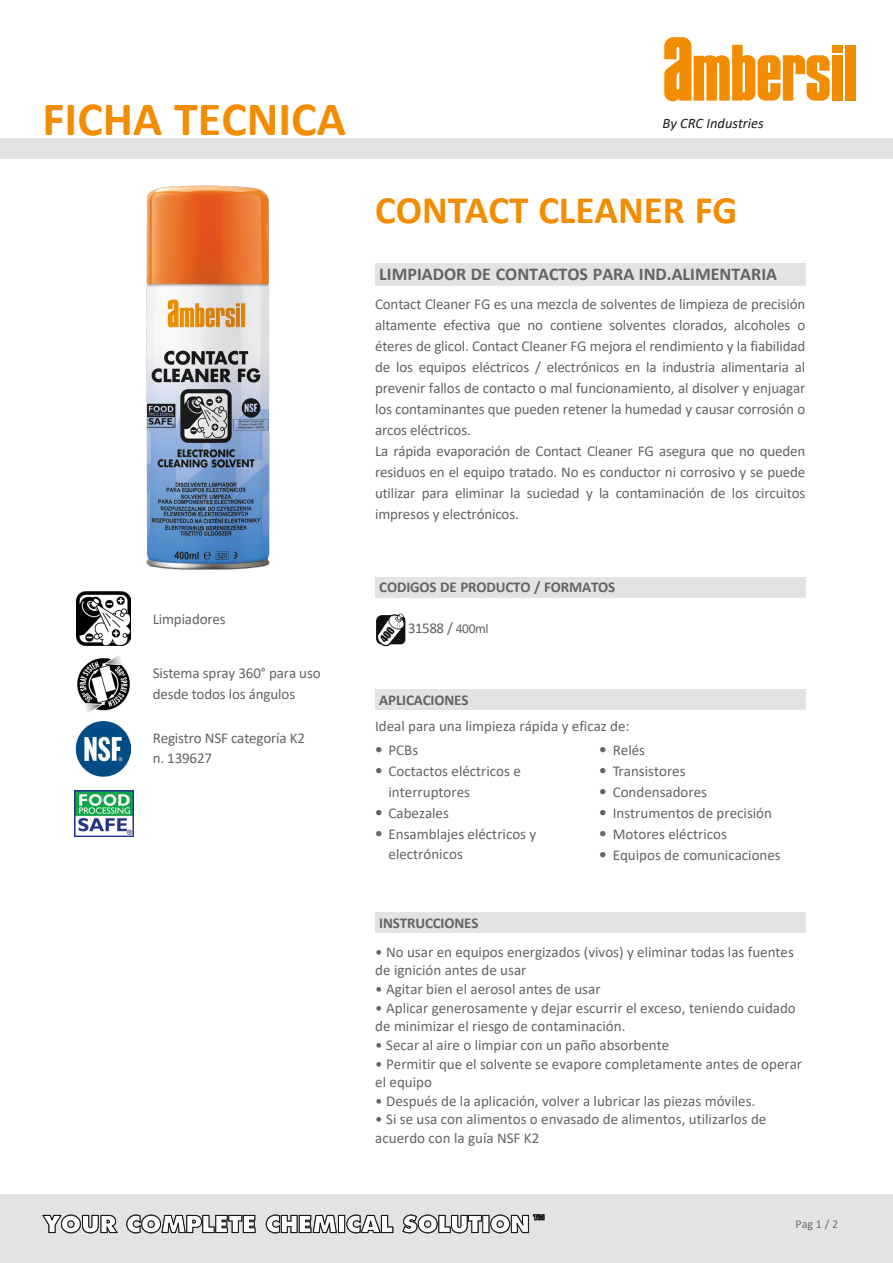
<style>
.page{position:relative;width:893px;height:1263px;background:#fff}
.page>*{position:absolute;margin:0;border:0;box-sizing:border-box;transform-origin:0 0}
.t1{font:700 48px "Calibri";color:#f28c00}
.t2{font:700 39px "Calibri";color:#f28c00}
.t3{font:700 18px "Calibri";color:#646363}
.t4{font:15px/21px "Calibri";letter-spacing:-.01em;color:#646363}
.t5{font:700 15px "Calibri";letter-spacing:-.01em;color:#646363}
.t6{font:italic 14.55px "Calibri";color:#1c1d1b}
.t7{font:12px "Calibri";color:#706f6f}
.s1{font-size:13.5px}
.s2{font-family:"Helvetica Neue LT Std"}
</style>
<div class="page">
<div style="left:375px;top:263px;width:430px;height:23px;background:#e3e3e3"></div>
<div style="left:375px;top:689px;width:430px;height:21px;background:#e3e3e3"></div>
<img style="left:146px;top:185px;width:124px;height:384px">
<div style="left:0;top:1195px;width:893px;height:68px;background:#e3e3e3"></div>
<svg style="left:42px;top:1214px;width:76px;height:19px"></svg>
<svg style="left:126px;top:1214px;width:419px;height:19px"></svg>
<div style="left:375px;top:912px;width:430px;height:21px;background:#e3e3e3"></div>
<div style="left:375px;top:577px;width:430px;height:21px;background:#e3e3e3"></div>
<img style="left:76px;top:721px;width:55px;height:55px">
<img style="left:77px;top:655px;width:53px;height:58px">
<img style="left:77px;top:592px;width:54px;height:54px">
<img style="left:74px;top:790px;width:60px;height:46px">
<div style="left:0;top:138px;width:893px;height:21px;background:#e3e3e3"></div>
<img style="left:376px;top:613px;width:30px;height:34px">
<div style="left:845px;top:45px;width:10px;height:56px;background:#f28c00"></div>
<div style="left:832px;top:45px;width:10px;height:7px;background:#f28c00"></div>
<div style="left:832px;top:55px;width:10px;height:46px;background:#f28c00"></div>
<svg style="left:664px;top:37px;width:166px;height:64px"></svg>
<h1 class="t1" style="left:43px;top:85px;width:305px">FICHA TECNICA</h1>
<p class="t4" style="left:153px;top:608px;width:75px">Limpiadores</p>
<p class="t4" style="left:153px;top:662px;width:169px">Sistema spray 360° para uso desde todos los ángulos</p>
<p class="t4" style="left:153px;top:727px;width:154px;line-height:20.1px">Registro NSF categoría K2 n. 139627</p>
<p class="t6" style="left:663px;top:114px;width:103px">By CRC Industries</p>
<h2 class="t2" style="left:375px;top:183px;width:364px">CONTACT CLEANER FG</h2>
<p class="t3" style="left:379px;top:262px;width:399px">LIMPIADOR DE CONTACTOS PARA IND.ALIMENTARIA</p>
<p class="t4" style="left:375px;top:293px;width:432px">Contact Cleaner FG es una mezcla de solventes de limpieza de precisión altamente efectiva que no contiene solventes clorados, alcoholes o éteres de glicol. Contact Cleaner FG mejora el rendimiento y la fiabilidad de los equipos eléctricos / electrónicos en la industria alimentaria al prevenir fallos de contacto o mal funcionamiento, al disolver y enjuagar los contaminantes que pueden retener la humedad y causar corrosión o arcos eléctricos.<br>La rápida evaporación de Contact Cleaner FG asegura que no queden residuos en el equipo tratado. No es conductor ni corrosivo y se puede utilizar para eliminar la suciedad y la contaminación de los circuitos impresos y electrónicos.</p>
<p class="t5" style="left:379px;top:577px;width:238px">CODIGOS DE PRODUCTO / FORMATOS</p>
<p class="t4" style="left:408px;top:617px;width:82px">31588 / <span class="s1">400ml</span></p>
<p class="t5" style="left:379px;top:689px;width:91px">APLICACIONES</p>
<p class="t4" style="left:375px;top:715px;width:256px">Ideal para una limpieza rápida y eficaz de:</p>
<p class="t4" style="left:375px;top:739px;width:45px"><span class="s2">•</span> PCBs</p>
<p class="t4" style="left:389px;top:761px;width:134px;line-height:20.1px;text-indent:-14px"><span class="s2">•</span> Coctactos eléctricos e interruptores</p>
<p class="t4" style="left:375px;top:802px;width:75px"><span class="s2">•</span> Cabezales</p>
<p class="t4" style="left:389px;top:823px;width:149px;line-height:20.1px;text-indent:-14px"><span class="s2">•</span> Ensamblajes eléctricos y electrónicos</p>
<p class="t5" style="left:379px;top:912px;width:101px">INSTRUCCIONES</p>
<p class="t4" style="left:599px;top:739px;width:47px"><span class="s2">•</span> Relés</p>
<p class="t4" style="left:599px;top:760px;width:88px"><span class="s2">•</span> Transistores</p>
<p class="t4" style="left:599px;top:781px;width:109px"><span class="s2">•</span> Condensadores</p>
<p class="t4" style="left:599px;top:802px;width:174px"><span class="s2">•</span> Instrumentos de precisión</p>
<p class="t4" style="left:599px;top:823px;width:129px"><span class="s2">•</span> Motores eléctricos</p>
<p class="t4" style="left:599px;top:844px;width:183px"><span class="s2">•</span> Equipos de comunicaciones</p>
<p class="t4" style="left:375px;top:942px;width:420px;line-height:18.6px">• No usar en equipos energizados (vivos) y eliminar todas las fuentes de ignición antes de usar</p>
<p class="t4" style="left:375px;top:978px;width:227px">• Agitar bien el aerosol antes de usar</p>
<p class="t4" style="left:375px;top:998px;width:422px;line-height:18.6px">• Aplicar generosamente y dejar escurrir el exceso, teniendo cuidado de minimizar el riesgo de contaminación.</p>
<p class="t4" style="left:375px;top:1034px;width:296px">• Secar al aire o limpiar con un paño absorbente</p>
<p class="t4" style="left:375px;top:1054px;width:428px;line-height:18.6px">• Permitir que el solvente se evapore completamente antes de operar el equipo</p>
<p class="t4" style="left:375px;top:1090px;width:382px">• Después de la aplicación, volver a lubricar las piezas móviles.</p>
<p class="t4" style="left:375px;top:1110px;width:393px;line-height:18.6px">• Si se usa con alimentos o envasado de alimentos, utilizarlos de acuerdo con la guía NSF K2</p>
<p class="t7" style="left:795px;top:1215px;width:44px">Pag 1 / 2</p>
</div>
